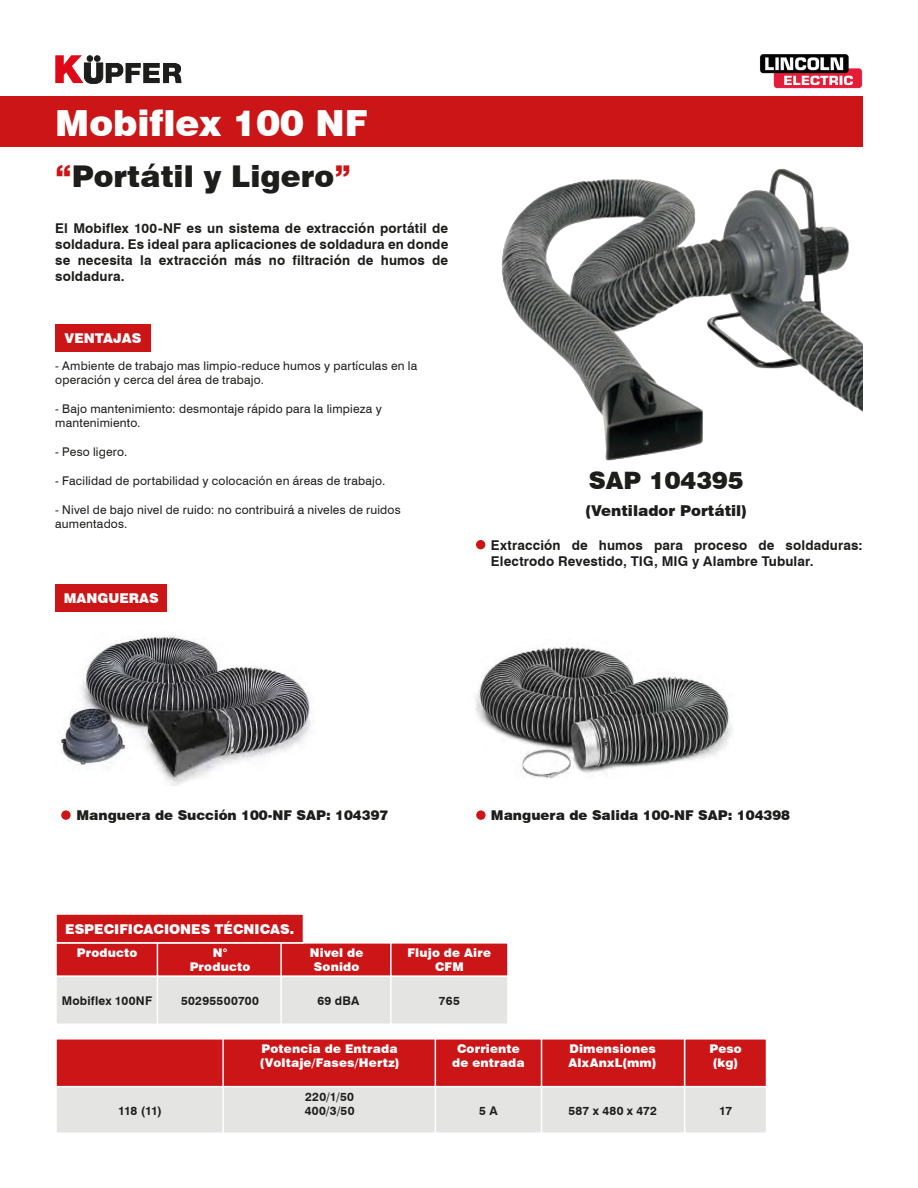
<style>
.page{position:relative;width:918px;height:1188px;background:#fff}
.page>*{position:absolute;margin:0;border:0;box-sizing:border-box;transform-origin:0 0}
.t1{font:900 36px "Swiss 721 BT";color:#fff}
.t2{font:900 30px "Swiss 721 BT";color:#1d1d1b}
.t3{font:900 24px "Swiss 721 BT";color:#1d1d1b}
.t4{font:900 15px "Swiss 721 BT";color:#1d1d1b}
.t5{font:700 13.5px/16.2px "Swiss 721 BT";letter-spacing:.01em;color:#1d1d1b;text-align:justify}
.t6{font:900 13.5px "Swiss 721 BT";color:#1d1d1b}
.t7{font:900 13.5px "Swiss 721 BT";color:#fff}
.t8{font:12px/14.4px "Swiss 721 BT";letter-spacing:.015em;color:#1d1d1b}
.t9{font:900 12px/14.4px "Swiss 721 BT";letter-spacing:.015em;color:#fff;text-align:center}
.t10{font:700 12px/14.4px "Swiss 721 BT";letter-spacing:.02em;color:#1d1d1b}
.s1{color:#cc1517}
</style>
<div class="page">
<div style="left:0;top:97px;width:863px;height:50px;background:#cc1517"></div>
<svg style="left:55px;top:55px;width:127px;height:29px"></svg>
<img style="left:760px;top:54px;width:103px;height:35px">
<div style="left:55px;top:324px;width:96px;height:28px;background:#cc1517"></div>
<div style="left:55px;top:585px;width:112px;height:27px;background:#cc1517"></div>
<img style="left:502px;top:168px;width:361px;height:293px">
<img style="left:59px;top:634px;width:252px;height:151px">
<img style="left:475px;top:643px;width:257px;height:135px">
<svg style="left:476px;top:810px;width:10px;height:10px"></svg>
<svg style="left:61px;top:810px;width:10px;height:10px"></svg>
<div style="left:56px;top:943px;width:102px;height:33px;background:#cc1517"></div>
<div style="left:55px;top:942px;width:104px;height:35px;border:2px solid #fff"></div>
<div style="left:157px;top:943px;width:126px;height:33px;background:#cc1517"></div>
<div style="left:56px;top:976px;width:102px;height:48px;background:#e4e4e3"></div>
<div style="left:55px;top:976px;width:104px;height:49px;border:2px solid #fff"></div>
<div style="left:157px;top:976px;width:126px;height:48px;background:#e4e4e3"></div>
<div style="left:157px;top:976px;width:126px;height:49px;border:2px solid #fff"></div>
<div style="left:281px;top:943px;width:111px;height:33px;background:#cc1517"></div>
<div style="left:280px;top:942px;width:113px;height:35px;border:2px solid #fff"></div>
<div style="left:281px;top:976px;width:111px;height:48px;background:#e4e4e3"></div>
<div style="left:280px;top:976px;width:113px;height:49px;border:2px solid #fff"></div>
<div style="left:391px;top:943px;width:117px;height:33px;background:#cc1517"></div>
<div style="left:390px;top:942px;width:119px;height:35px;border:2px solid #fff"></div>
<div style="left:55px;top:1038px;width:170px;height:49px;background:#cc1517;border:2px solid #fff"></div>
<div style="left:223px;top:1039px;width:213px;height:48px;background:#cc1517"></div>
<div style="left:222px;top:1038px;width:215px;height:49px;border:2px solid #fff"></div>
<div style="left:541px;top:1039px;width:144px;height:48px;background:#cc1517"></div>
<div style="left:540px;top:1038px;width:145px;height:49px;border:2px solid #fff"></div>
<div style="left:435px;top:1039px;width:107px;height:48px;background:#cc1517"></div>
<div style="left:435px;top:1038px;width:107px;height:49px;border:2px solid #fff"></div>
<div style="left:685px;top:1039px;width:82px;height:48px;background:#cc1517"></div>
<div style="left:684px;top:1038px;width:83px;height:49px;border:2px solid #fff"></div>
<div style="left:391px;top:976px;width:117px;height:48px;background:#e4e4e3"></div>
<div style="left:390px;top:976px;width:119px;height:49px;border:2px solid #fff"></div>
<div style="left:56px;top:1087px;width:168px;height:46px;background:#e4e4e3"></div>
<div style="left:55px;top:1086px;width:170px;height:48px;border:2px solid #fff"></div>
<div style="left:223px;top:1087px;width:213px;height:46px;background:#e4e4e3"></div>
<div style="left:222px;top:1086px;width:215px;height:48px;border:2px solid #fff"></div>
<div style="left:541px;top:1087px;width:144px;height:46px;background:#e4e4e3"></div>
<div style="left:540px;top:1086px;width:145px;height:48px;border:2px solid #fff"></div>
<div style="left:435px;top:1087px;width:107px;height:46px;background:#e4e4e3"></div>
<div style="left:435px;top:1086px;width:107px;height:48px;border:2px solid #fff"></div>
<div style="left:685px;top:1087px;width:82px;height:46px;background:#e4e4e3"></div>
<div style="left:684px;top:1086px;width:83px;height:48px;border:2px solid #fff"></div>
<div style="left:56px;top:914px;width:247px;height:29px;background:#cc1517"></div>
<div style="left:55px;top:913px;width:249px;height:31px;border:2px solid #fff"></div>
<div style="left:476px;top:540px;width:9px;height:9px;background:#cc1517;border-radius:50%"></div>
<h1 class="t1" style="left:55px;top:101px;width:314px">Mobiflex 100 NF</h1>
<h2 class="t2" style="left:55px;top:158px;width:297px"><span class="s1">“</span>Portátil y Ligero<span class="s1">”</span></h2>
<p class="t5" style="left:55px;top:220px;width:395px">El Mobiflex 100-NF es un sistema de extracción portátil de soldadura. Es ideal para aplicaciones de soldadura en donde se necesita la extracción más no filtración de humos de soldadura.</p>
<p class="t7" style="left:64px;top:330px;width:78px">VENTAJAS</p>
<p class="t8" style="left:55px;top:358px;width:364px">- Ambiente de trabajo mas limpio-reduce humos y partículas en la operación y cerca del área de trabajo.</p>
<p class="t8" style="left:55px;top:401px;width:328px">- Bajo mantenimiento: desmontaje rápido para la limpieza y mantenimiento.</p>
<p class="t8" style="left:55px;top:445px;width:74px">- Peso ligero.</p>
<p class="t8" style="left:55px;top:473px;width:332px">- Facilidad de portabilidad y colocación en áreas de trabajo.</p>
<p class="t8" style="left:55px;top:502px;width:347px">- Nivel de bajo nivel de ruido: no contribuirá a niveles de ruidos aumentados.</p>
<p class="t7" style="left:64px;top:590px;width:96px">MANGUERAS</p>
<h3 class="t3" style="left:589px;top:466px;width:156px">SAP 104395</h3>
<p class="t4" style="left:585px;top:502px;width:164px">(Ventilador Portátil)</p>
<p class="t5" style="left:491px;top:537px;width:373px">Extracción de humos para proceso de soldaduras:<br>Electrodo Revestido, TIG, MIG y Alambre Tubular.</p>
<p class="t6" style="left:77px;top:807px;width:313px">Manguera de Succión 100-NF SAP: 104397</p>
<p class="t6" style="left:491px;top:807px;width:301px">Manguera de Salida 100-NF SAP: 104398</p>
<p class="t7" style="left:65px;top:921px;width:230px">ESPECIFICACIONES TÉCNICAS.</p>
<p class="t9" style="left:77px;top:945px;width:62px">Producto</p>
<p class="t9" style="left:190px;top:945px;width:62px">N°<br>Producto</p>
<p class="t10" style="left:62px;top:993px;width:92px">Mobiflex 100NF</p>
<p class="t10" style="left:181px;top:993px;width:79px">50295500700</p>
<p class="t9" style="left:310px;top:945px;width:55px">Nivel de<br>Sonido</p>
<p class="t10" style="left:317px;top:993px;width:43px">69 dBA</p>
<p class="t9" style="left:408px;top:945px;width:85px">Flujo de Aire<br>CFM</p>
<p class="t10" style="left:439px;top:993px;width:22px">765</p>
<p class="t10" style="left:118px;top:1104px;width:45px">118 (11)</p>
<p class="t9" style="left:452px;top:1041px;width:74px">Corriente de entrada</p>
<p class="t9" style="left:709px;top:1041px;width:34px;text-align:left">Peso (kg)</p>
<p class="t9" style="left:260px;top:1041px;width:142px;text-align:left">Potencia de Entrada (Voltaje/Fases/Hertz)</p>
<p class="t9" style="left:569px;top:1041px;width:90px;text-align:left">Dimensiones<br>AlxAnxL(mm)</p>
<p class="t10" style="left:305px;top:1089px;width:51px">220/1/50<br>400/3/50</p>
<p class="t10" style="left:479px;top:1104px;width:20px">5 A</p>
<p class="t10" style="left:568px;top:1104px;width:90px">587 x 480 x 472</p>
<p class="t10" style="left:719px;top:1104px;width:15px">17</p>
</div>
